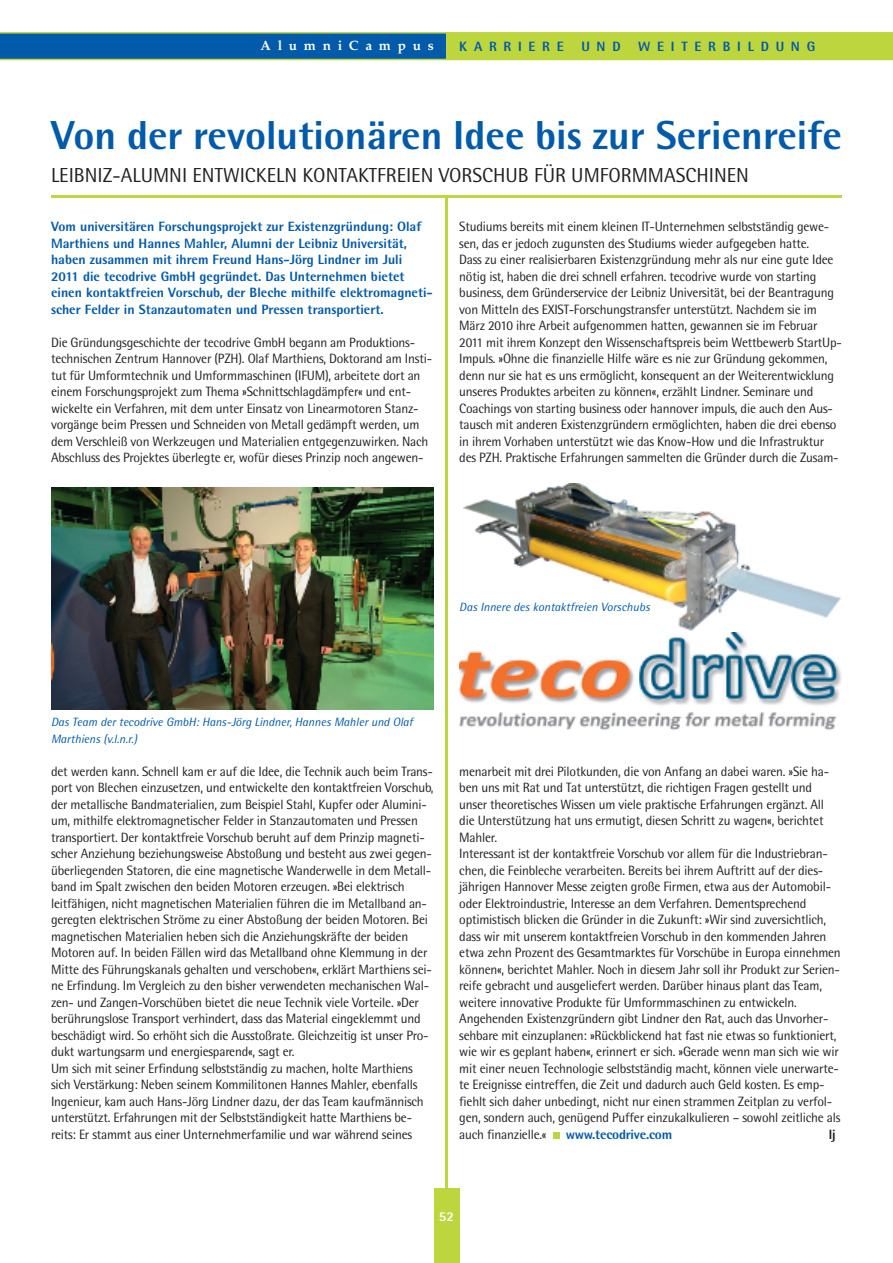
<style>
.page{position:relative;width:893px;height:1263px;background:#fff}
.page>*{position:absolute;margin:0;border:0;box-sizing:border-box;transform-origin:0 0}
.t1{font:800 40.5px "Rotis Semi Sans";color:#015aaa}
.t2{font:20.25px "Rotis Semi Sans";color:#231f20}
.t3{font:13.5px/16.5px "Rotis Semi Sans";letter-spacing:-.015em;color:#231f20}
.t4{font:800 13.5px/16.5px "Rotis Semi Sans";color:#015aaa}
.t5{font:800 13.5px "Rotis Semi Sans";letter-spacing:.5em;color:#015aaa}
.t6{font:700 13.5px "Palatino";letter-spacing:.5em;color:#fff}
.t7{font:800 13.5px "Rotis Semi Sans";color:#fff}
.t8{font:800 13.5px "Rotis Semi Sans";color:#231f20}
.t9{font:italic 12px/16.5px "Rotis Semi Sans";color:#015aaa}
</style>
<div class="page">
<div style="left:434px;top:1188px;width:25px;height:75px;background:#bdd63e"></div>
<div style="left:0;top:33px;width:446px;height:27px;background:#015aaa"></div>
<div style="left:446px;top:33px;width:447px;height:27px;background:#bdd63e"></div>
<hr style="left:0;top:32px;width:893px;height:2px;background:#bdd63e">
<hr style="left:0;top:59px;width:893px;height:1px;background:#bdd63e">
<hr style="left:51px;top:195px;width:791px;height:3px;background:#bdd63e">
<hr style="left:445px;top:198px;width:3px;height:995px;background:#bdd63e">
<img style="left:459px;top:632px;width:383px;height:98px">
<img style="left:464px;top:483px;width:377px;height:148px">
<img style="left:51px;top:488px;width:383px;height:222px">
<div style="left:553px;top:1132px;width:6px;height:7px;background:#bdd63e"></div>
<p class="t6" style="left:260px;top:37px;width:175px">AlumniCampus</p>
<p class="t5" style="left:459px;top:37px;width:106px">Karri ere</p>
<p class="t4" style="left:581px;top:38px;width:41px">und</p>
<p class="t5" style="left:638px;top:37px;width:179px">Wei terbi l dung</p>
<h1 class="t1" style="left:51px;top:109px;width:792px">Von der revolutionären Idee bis zur Serienreife</h1>
<h2 class="t2" style="left:51px;top:163px;width:699px">leibniz-alumni entwickeln kontaktfreien vorschub für umformmaschinen</h2>
<p class="t4" style="left:51px;top:218px;width:383px">Vom universitären Forschungsprojekt zur Existenzgründung: Olaf Marthiens und Hannes Mahler, Alumni der Leibniz Universität, haben zusammen mit ihrem Freund Hans-Jörg Lindner im Juli 2011 die tecodrive GmbH gegründet. Das Unternehmen bietet einen kontaktfreien Vorschub, der Bleche mithilfe elektromagneti&shy;scher Felder in Stanzautomaten und Pressen transportiert.</p>
<p class="t3" style="left:51px;top:334px;width:383px">Die Gründungsgeschichte der tecodrive GmbH begann am Produktions&shy;technischen Zentrum Hannover (PZH). Olaf Marthiens, Doktorand am I nsti&shy;tut für U mformtechnik und U mformmaschinen (IFUM</p>
<p class="t3" style="left:51px;top:367px;width:379px;text-indent:274px">), arbeitete dort an einem Forschungsprojekt zum Thema »Schnittschlagdämpfer« und ent&shy;wickelte ein Verfahren, mit dem unter Einsatz von Linearmotoren Stanz&shy;vorgänge beim Pressen und Schneiden von Metall gedämpft werden, um dem Verschleiß von Werkzeugen und Materialien entgegenzuwirken. Nach Abschluss des Projektes überlegte er, wofür dieses Prinzip noch angewen-</p>
<p class="t3" style="left:459px;top:218px;width:384px">Studiums bereits mit einem kleinen IT-U nternehmen selbstständig gewe&shy;sen, das er jedoch zugunsten des Studiums wieder aufgegeben hatte.<br>Dass zu einer realisierbaren Existenzgründung mehr als nur eine gute Idee nötig ist, haben die drei schnell erfahren. tecodrive wurde von starting business, dem Gründerservice der Leibniz U niversität, bei der Beantragung von M itteln des EXIST-Forschungstransfer unterstützt. Nachdem sie im März 2010 ihre Arbeit aufgenommen hatten, gewannen sie im Februar 2011 mit ihrem Konzept den Wissenschaftspreis beim Wettbewerb StartU p-I mpuls. »Ohne die finanzielle H ilfe wäre es nie zur Gründung gekommen, denn nur sie hat es uns ermöglicht, konsequent an der Weiterentwicklung unseres Produktes arbeiten zu können«, erzählt Lindner. Seminare und -Coachings von starting business oder hannover impuls, die auch den Aus&shy;tausch mit anderen Existenzgründern ermöglichten, haben die drei ebenso in ihrem Vorhaben unterstützt wie das Know-How und die I nfrastruktur des PZH. Praktische Erfahrungen sammelten die Gründer durch die Zusam-</p>
<p class="t9" style="left:51px;top:713px;width:363px">Das Team der tecodrive GmbH: Hans-Jörg Lindner, Hannes Mahler und Olaf<br>Marthiens (v.l.n.r.)</p>
<p class="t9" style="left:459px;top:598px;width:192px">Das Innere des kontaktfreien Vorschubs</p>
<p class="t3" style="left:51px;top:763px;width:384px">det werden kann. Schnell kam er auf die Idee, die Technik auch beim Trans&shy;port von Blechen einzusetzen, und entwickelte den kontaktfreien Vorschub, der metallische Bandmaterialien, zum Beispiel Stahl, Kupfer oder Alumini&shy;um, mithilfe elektromagnetischer Felder in Stanzautomaten und Pressen transportiert. Der kontaktfreie Vorschub beruht auf dem Prinzip magneti&shy;scher Anziehung beziehungsweise Abstoßung und besteht aus zwei gegen&shy;überliegenden Statoren, die eine magnetische Wanderwelle in dem Metall&shy;band im Spalt zwischen den beiden Motoren erzeugen. »Bei elektrisch leitfähigen, nicht magnetischen Materialien führen die im Metallband an&shy;geregten elektrischen Ströme zu einer Abstoßung der beiden Motoren. Bei magnetischen Materialien heben sich die Anziehungskräfte der beiden -Motoren auf. I n beiden Fällen wird das Metallband ohne Klemmung in der M itte des Führungskanals gehalten und verschoben«, erklärt Marthiens sei&shy;ne Erfindung. I m Vergleich zu den bisher verwendeten mechanischen Wal&shy;zen- und Zangen-Vorschüben bietet die neue Technik viele Vorteile. »Der berührungslose Transport verhindert, dass das Material eingeklemmt und beschädigt wird. So erhöht sich die Ausstoßrate. Gleichzeitig ist unser Pro&shy;dukt wartungsarm und energiesparend«, sagt er.<br>U m sich mit seiner Erfindung selbstständig zu machen, holte Marthiens sich Verstärkung: Neben seinem Kommilitonen Hannes Mahler, ebenfalls<br>I ngenieur, kam auch Hans-Jörg Lindner dazu, der das Team kaufmännisch unterstützt. Erfahrungen mit der Selbstständigkeit hatte Marthiens be&shy;reits: Er stammt aus einer U nternehmerfamilie und war während seines</p>
<p class="t3" style="left:459px;top:763px;width:383px">menarbeit mit drei Pilotkunden, die von Anfang an dabei waren. »Sie ha&shy;ben uns mit Rat und Tat unterstützt, die richtigen Fragen gestellt und unser theoretisches Wissen um viele praktische Erfahrungen ergänzt. All die U nterstützung hat uns ermutigt, diesen Schritt zu wagen«, berichtet Mahler.<br>I nteressant ist der kontaktfreie Vorschub vor allem für die I ndustriebran&shy;chen, die Feinbleche verarbeiten. Bereits bei ihrem Auftritt auf der dies&shy;jährigen Hannover Messe zeigten große Firmen, etwa aus der Automobil&shy;oder Elektroindustrie, I nteresse an dem Verfahren. Dementsprechend optimistisch blicken die Gründer in die Zukunft: »Wir sind zuversichtlich, dass wir mit unserem kontaktfreien Vorschub in den kommenden Jahren etwa zehn Prozent des Gesamtmarktes für Vorschübe in Europa einnehmen können«, berichtet Mahler. Noch in diesem Jahr soll ihr Produkt zur Serien&shy;reife gebracht und ausgeliefert werden. Darüber hinaus plant das Team, weitere innovative Produkte für U mformmaschinen zu entwickeln.<br>Angehenden Existenzgründern gibt Lindner den Rat, auch das U nvorher&shy;sehbare mit einzuplanen: »Rückblickend hat fast nie etwas so funktioniert, wie wir es geplant haben«, erinnert er sich. »Gerade wenn man sich wie wir mit einer neuen Technologie selbstständig macht, können viele unerwarte&shy;te Ereignisse eintreffen, die Zeit und dadurch auch Geld kosten. Es emp&shy;fiehlt sich daher unbedingt, nicht nur einen strammen Zeitplan zu verfol&shy;gen, sondern auch, genügend Puffer einzukalkulieren – sowohl zeitliche als auch finanzielle.«</p>
<p class="t4" style="left:566px;top:1125px;width:108px">www.tecodrive.com</p>
<p class="t8" style="left:829px;top:1125px;width:8px">lj</p>
<p class="t7" style="left:439px;top:1208px;width:17px">52</p>
</div>
